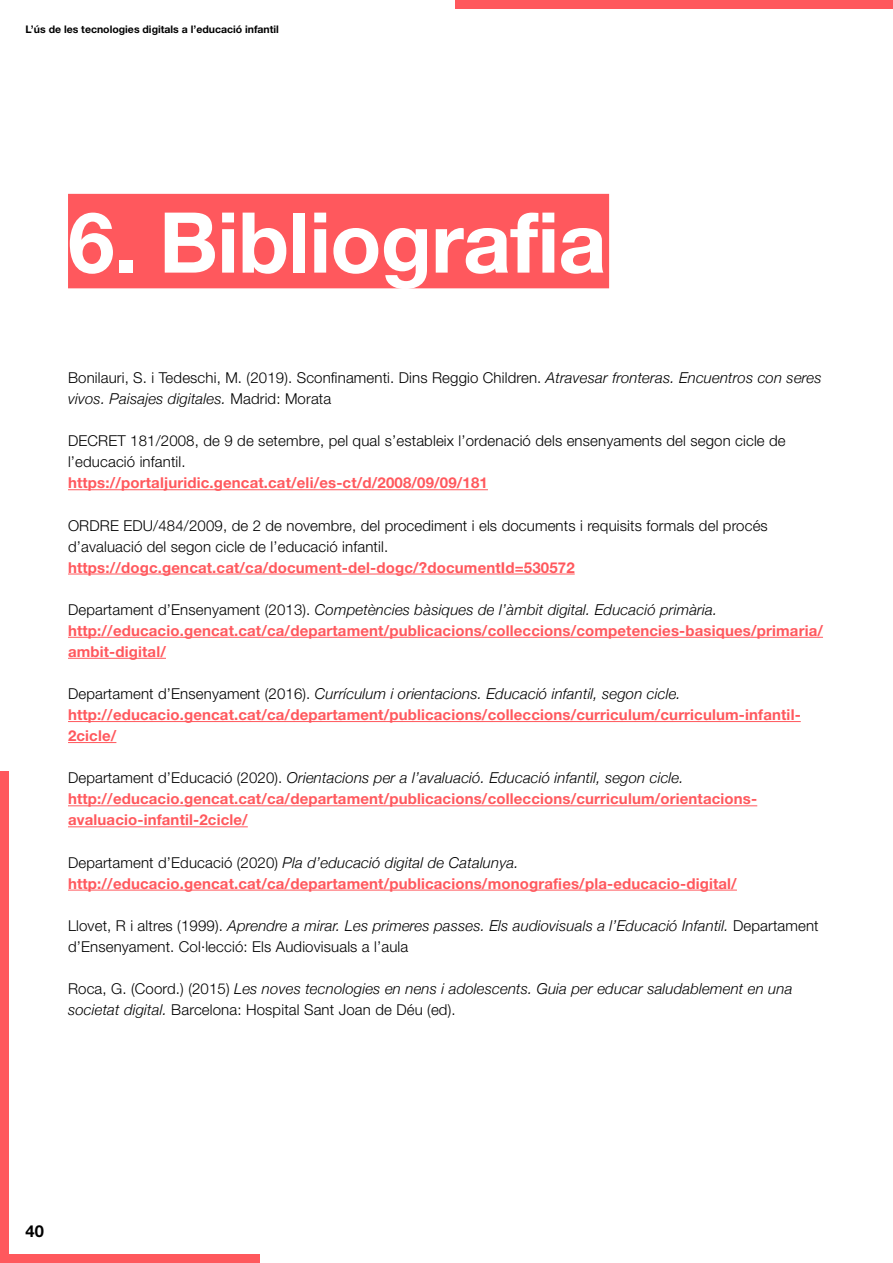
<style>
.page{position:relative;width:893px;height:1263px;background:#fff}
.page>*{position:absolute;margin:0;border:0;box-sizing:border-box;transform-origin:0 0}
.t1{font:700 84px "Helvetica Neue LT Std";letter-spacing:-.01em;color:#fff}
.t2{font:700 16.5px "Helvetica Neue LT Std";color:#000}
.t3{font:700 15px/21px "Helvetica Neue LT Std";letter-spacing:.01em;color:#ff585d}
.t4{font:300 15px/21px "Helvetica Neue LT Std";letter-spacing:.01em;color:#000}
.t5{font:italic 300 15px/21px "Helvetica Neue";letter-spacing:.01em;color:#000}
.t6{font:700 10.5px "Helvetica Neue LT Std";color:#000}
.s1{font-family:"Helvetica Neue";font-style:italic}
.s2{font-family:"Helvetica Neue LT Std";font-style:normal}
.s3{font-weight:700;color:#ff585d}
.s4{font-weight:300;color:#000}
.s5{font-family:"Helvetica Neue";font-weight:300;font-style:italic;color:#000}
</style>
<div class="page">
<div style="left:455px;top:0;width:438px;height:9px;background:#ff585d"></div>
<div style="left:0;top:1254px;width:259px;height:9px;background:#ff585d"></div>
<div style="left:0;top:771px;width:9px;height:492px;background:#ff585d"></div>
<hr style="left:68px;top:489px;width:420px;height:1px;background:#ff585d">
<hr style="left:68px;top:574px;width:507px;height:1px;background:#ff585d">
<hr style="left:68px;top:637px;width:755px;height:1px;background:#ff585d">
<hr style="left:68px;top:658px;width:98px;height:1px;background:#ff585d">
<hr style="left:68px;top:721px;width:733px;height:1px;background:#ff585d">
<hr style="left:68px;top:742px;width:48px;height:1px;background:#ff585d">
<hr style="left:68px;top:805px;width:689px;height:1px;background:#ff585d">
<hr style="left:68px;top:826px;width:180px;height:1px;background:#ff585d">
<hr style="left:68px;top:890px;width:669px;height:1px;background:#ff585d">
<div style="left:68px;top:194px;width:541px;height:94px;background:#ff585d"></div>
<p class="t6" style="left:26px;top:23px;width:255px">L’ús de les tecnologies digitals a l’educació infantil</p>
<h1 class="t1" style="left:68px;top:191px;width:540px">6. Bibliografia</h1>
<p class="t4" style="left:68px;top:367px;width:755px">Bonilauri, S. i Tedeschi, M. (2019). Sconfinamenti. Dins Reggio Children. <span class="s1">Atravesar fronteras. Encuentros con seres</span></p>
<p class="t5" style="left:68px;top:387px;width:265px">vivos. Paisajes digitales. <span class="s2">Madrid: Morata</span></p>
<p class="t4" style="left:68px;top:430px;width:719px">DECRET 181/2008, de 9 de setembre, pel qual s’estableix l’ordenació dels ensenyaments del segon cicle de l’educació infantil.</p>
<p class="t3" style="left:68px;top:472px;width:421px">https://portaljuridic.gencat.cat/eli/es-ct/d/2008/09/09/181</p>
<p class="t4" style="left:68px;top:514px;width:701px">ORDRE EDU/484/2009, de 2 de novembre, del procediment i els documents i requisits formals del procés d’avaluació del segon cicle de l’educació infantil. <span class="s3">https://dogc.gencat.cat/ca/document-del-dogc/?documentId=530572</span></p>
<p class="t3" style="left:68px;top:599px;width:756px"><span class="s4">Departament d’Ensenyament (2013).</span> <span class="s5">Competències bàsiques de l’àmbit digital. Educació primària. </span>http://educacio.gencat.cat/ca/departament/publicacions/colleccions/competencies-basiques/primaria/ ambit-digital/</p>
<p class="t3" style="left:68px;top:683px;width:734px"><span class="s4">Departament d’Ensenyament (2016).</span> <span class="s5">Currículum i orientacions. Educació infantil, segon cicle. </span>http://educacio.gencat.cat/ca/departament/publicacions/colleccions/curriculum/curriculum-infantil-<br>2cicle/</p>
<p class="t3" style="left:68px;top:767px;width:691px"><span class="s4">Departament d’Educació (2020).</span> <span class="s5">Orientacions per a l’avaluació. Educació infantil, segon cicle. </span>http://educacio.gencat.cat/ca/departament/publicacions/colleccions/curriculum/orientacions&shy;avaluacio-infantil-2cicle/</p>
<p class="t3" style="left:68px;top:851px;width:670px"><span class="s4">Departament d’Educació (2020)</span> <span class="s5">Pla d’educació digital de Catalunya. </span>http://educacio.gencat.cat/ca/departament/publicacions/monografies/pla-educacio-digital/</p>
<p class="t4" style="left:68px;top:915px;width:752px">Llovet, R i altres (1999). <span class="s1">Aprendre a mirar. Les primeres passes. Els audiovisuals a l’Educació Infantil.</span> Departament d’Ensenyament. Col·lecció: Els Audiovisuals a l’aula</p>
<p class="t5" style="left:68px;top:977px;width:726px"><span class="s2">Roca, G. (Coord.) (2015)</span> Les noves tecnologies en nens i adolescents. Guia per educar saludablement en una societat digital. <span class="s2">Barcelona: Hospital Sant Joan de Déu (ed).</span></p>
<p class="t2" style="left:26px;top:1221px;width:20px">40</p>
</div>
